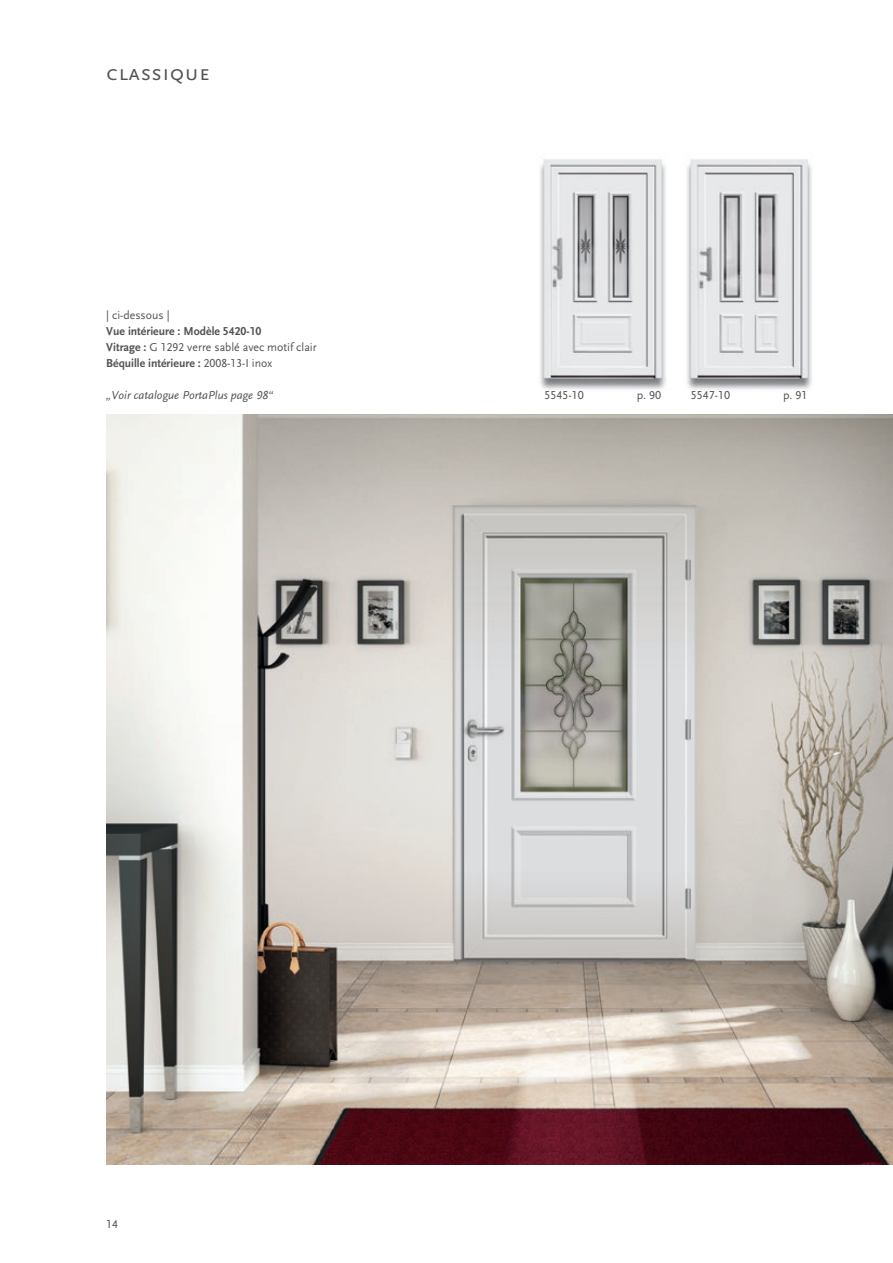
<style>
.page{position:relative;width:893px;height:1263px;background:#fff}
.page>*{position:absolute;margin:0;border:0;box-sizing:border-box;transform-origin:0 0}
.t1{font:22.5px "Scala Sans LF Caps";letter-spacing:.02em;color:#535355}
.t2{font:700 12px/15.9px "Scala Sans LF";color:#535355}
.t3{font:12px "Scala Sans LF";color:#535355}
.t4{font:italic 12px "Scala Sans LF";color:#535355}
.s1{font-weight:400}
</style>
<div class="page">
<img style="left:540px;top:159px;width:272px;height:231px">
<img style="left:106px;top:415px;width:787px;height:749px">
<h1 class="t1" style="left:106px;top:60px;width:105px">classique</h1>
<p class="t3" style="left:106px;top:308px;width:65px">| ci-dessous |</p>
<p class="t2" style="left:106px;top:323px;width:212px">Vue intérieure : Modèle 5420-10<br>Vitrage : <span class="s1">G 1292 verre sablé avec motif clair<br></span>Béquille intérieure : <span class="s1">2008-13-I inox</span></p>
<p class="t4" style="left:106px;top:388px;width:169px">„Voir catalogue PortaPlus page 98“</p>
<p class="t3" style="left:545px;top:388px;width:41px">5545-10</p>
<p class="t3" style="left:637px;top:388px;width:26px">p. 90</p>
<p class="t3" style="left:691px;top:388px;width:41px">5547-10</p>
<p class="t3" style="left:783px;top:388px;width:26px">p. 91</p>
<p class="t3" style="left:106px;top:1218px;width:13px">14</p>
</div>
